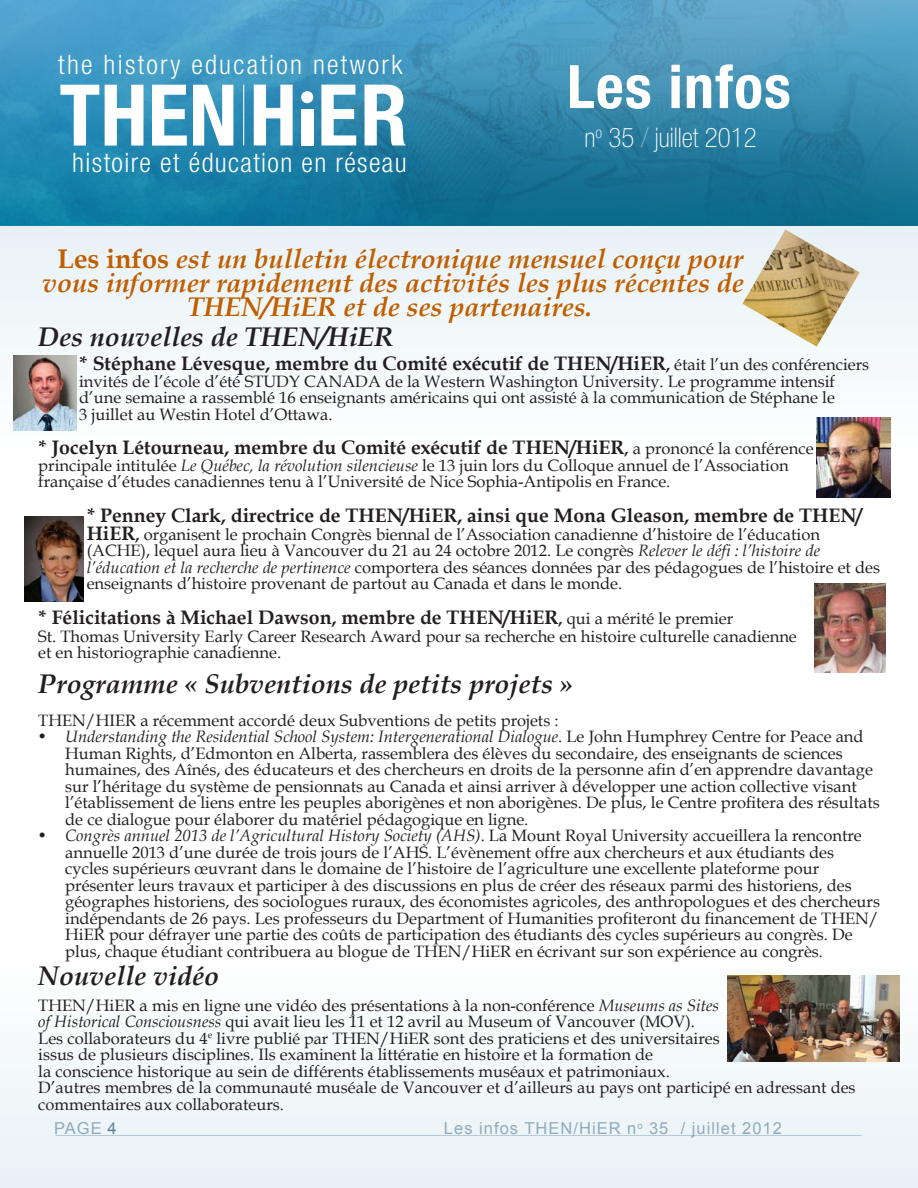
<style>
.page{position:relative;width:918px;height:1188px;background:#fff}
.page>*{position:absolute;margin:0;border:0;box-sizing:border-box;transform-origin:0 0}
.t1{font:700 condensed 85.2px "Helvetica Neue";color:#fff}
.t2{font:700 condensed 60px "Helvetica Neue";letter-spacing:.02em;color:#fff}
.t3{font:italic 700 27px/24px "Book Antiqua";color:#c05e00;text-align:center}
.t4{font:italic 700 27px "Book Antiqua";color:#231f20}
.t5{font:100 condensed 27px "Helvetica Neue";color:#fff}
.t6{font:300 condensed 26.85px "Helvetica Neue";letter-spacing:.05em;color:#fff}
.t7{font:300 condensed 26.85px "Helvetica Neue";letter-spacing:.07em;color:#fff}
.t8{font:700 19.5px "Book Antiqua";color:#231f20}
.t9{font:16.5px/16.5px "Book Antiqua";color:#231f20}
.t10{font:16.5px "Arial";letter-spacing:.06em;color:#91aabb}
.s1{color:#7fb3d1}
.s2{font-style:normal}
.s3{font-size:16.5px}
.s4{font-weight:400;font-size:16.5px}
.s5{font-style:italic}
.s6{font-weight:700;font-size:19.5px}
.s7{font-weight:700}
.s8{font-size:16.05px}
.s9{color:#5e849c}
</style>
<div class="page">
<div style="left:0;top:963px;width:918px;height:225px;background:#f2f7f9"></div>
<hr style="left:56px;top:1135px;width:805px;height:1px;background:#003b62">
<div style="left:0;top:226px;width:918px;height:225px;background:#f3f8fa"></div>
<img style="left:0;top:0;width:918px;height:226px">
<hr style="left:243px;top:85px;width:1px;height:60px;background:#fff">
<div style="left:301px;top:109px;width:12px;height:36px;background:#fff"></div>
<div style="left:301px;top:91px;width:12px;height:12px;background:#fff;border-radius:50%"></div>
<img style="left:742px;top:230px;width:118px;height:117px">
<img style="left:14px;top:356px;width:62px;height:75px">
<img style="left:817px;top:417px;width:74px;height:81px">
<img style="left:24px;top:516px;width:60px;height:86px">
<img style="left:814px;top:584px;width:72px;height:89px">
<img style="left:728px;top:976px;width:171px;height:86px">
<p class="t7" style="left:58px;top:49px;width:346px">the history education network</p>
<p class="t1" style="left:59px;top:64px;width:350px">THENH ER</p>
<p class="t6" style="left:72px;top:147px;width:336px">histoire et éducation en réseau</p>
<p class="t2" style="left:567px;top:50px;width:225px">Les infos</p>
<p class="t5" style="left:584px;top:122px;width:174px">n<sup>o</sup> 35 <span class="s1">/</span> juillet 2012</p>
<p class="t3" style="left:58px;top:247px;width:687px"><span class="s2">Les infos</span> est un bulletin électronique mensuel conçu pour</p>
<p class="t3" style="left:42px;top:271px;width:703px">vous informer rapidement des activités les plus récentes de<br>THEN/HiER et de ses partenaires.</p>
<p class="t4" style="left:38px;top:318px;width:357px">Des nouvelles de THEN/HiER</p>
<p class="t8" style="left:79px;top:350px;width:792px">* Stéphane Lévesque, membre du Comité exécutif de THEN/HiER<span class="s3">,</span> <span class="s4">était l’un des conférenciers</span></p>
<p class="t9" style="left:79px;top:373px;width:757px">invités de l’école d’été STUDY CANADA de la Western Washington University. Le programme intensif d’une semaine a rassemblé 16 enseignants américains qui ont assisté à la communication de Stéphane le</p>
<p class="t9" style="left:79px;top:406px;width:255px">3 juillet au Westin Hotel d’Ottawa.</p>
<p class="t8" style="left:38px;top:434px;width:777px">* Jocelyn Létourneau, membre du Comité exécutif de THEN/HiER<span class="s3">,</span> <span class="s4">a prononcé la conférence</span></p>
<p class="t9" style="left:38px;top:457px;width:752px">principale intitulée <span class="s5">Le Québec, la révolution silencieuse</span> le 13 juin lors du Colloque annuel de l’Association française d’études canadiennes tenu à l’Université de Nice Sophia-Antipolis en France.</p>
<p class="t8" style="left:87px;top:502px;width:777px">* Penney Clark, directrice de THEN/HiER, ainsi que Mona Gleason, membre de THEN/</p>
<p class="t9" style="left:87px;top:526px;width:795px"><span class="s6">HiER</span><span class="s7">,</span> organisent le prochain Congrès biennal de l’Association canadienne d’histoire de l’éducation (ACHE), lequel aura lieu à Vancouver du 21 au 24 octobre 2012. Le congrès <span class="s5">Relever le défi: l’histoire de l’éducation et la recherche de pertinence</span> comportera des séances données par des pédagogues de l’histoire et des enseignants d’histoire provenant de partout au Canada et dans le monde.</p>
<p class="t8" style="left:38px;top:604px;width:697px">* Félicitations à Michael Dawson, membre de THEN/HiER<span class="s3">,</span> <span class="s4">qui a mérité le premier</span></p>
<p class="t9" style="left:38px;top:628px;width:760px">St. Thomas University Early Career Research Award pour sa recherche en histoire culturelle canadienne et en historiographie canadienne.</p>
<p class="t4" style="left:38px;top:665px;width:537px">Programme « Subventions de petits projets »</p>
<p class="t9" style="left:38px;top:712px;width:522px">THEN/HIER a récemment accordé deux Subventions de petits projets :</p>
<p class="t9" style="left:65px;top:728px;width:816px;text-indent:-27px"><span class="s5">• Understanding the Residential School System: Intergenerational Dialogue</span>. Le John Humphrey Centre for Peace and Human Rights, d’Edmonton en Alberta, rassemblera des élèves du secondaire, des enseignants de sciences humaines, des Aînés, des éducateurs et des chercheurs en droits de la personne afin d’en apprendre davantage sur l’héritage du système de pensionnats au Canada et ainsi arriver à développer une action collective visant l’établissement de liens entre les peuples aborigènes et non aborigènes. De plus, le Centre profitera des résultats de ce dialogue pour élaborer du matériel pédagogique en ligne.</p>
<p class="t9" style="left:65px;top:827px;width:816px;text-indent:-27px"><span class="s5">• Congrès annuel 2013 de l’Agricultural History Society (AHS)</span>. La Mount Royal University accueillera la rencontre annuelle 2013 d’une durée de trois jours de l’AHS. L’évènement offre aux chercheurs et aux étudiants des cycles supérieurs œuvrant dans le domaine de l’histoire de l’agriculture une excellente plateforme pour présenter leurs travaux et participer à des discussions en plus de créer des réseaux parmi des historiens, des géographes historiens, des sociologues ruraux, des économistes agricoles, des anthropologues et des chercheurs indépendants de 26 pays. Les professeurs du Department of Humanities profiteront du financement de THEN/ HiER pour défrayer une partie des coûts de participation des étudiants des cycles supérieurs au congrès. De plus, chaque étudiant contribuera au blogue de THEN/HiER en écrivant sur son expérience au congrès.</p>
<p class="t4" style="left:38px;top:957px;width:182px">Nouvelle vidéo</p>
<p class="t9" style="left:38px;top:997px;width:819px">THEN/HiER a mis en ligne une vidéo des présentations à la non-conférence <span class="s5">Museums as Sites<br>of Historical Consciousness</span> qui avait lieu les 11 et 12 avril au Museum of Vancouver (MOV).<br>Les collaborateurs du 4<sup>e</sup> livre publi<span class="s8">é par</span> THEN/HiER sont des praticiens et des universitaires<br>issus de plusieurs disciplines. Ils examinent la littératie en histoire et la formation de<br>la conscience historique au sein de différents établissements muséaux et patrimoniaux.<br>D’autres membres de la communauté muséale de Vancouver et d’ailleurs au pays ont participé en adressant des commentaires aux collaborateurs.</p>
<p class="t10" style="left:54px;top:1117px;width:64px">PAGE <span class="s9">4</span></p>
<p class="t10" style="left:444px;top:1117px;width:340px">Les infos THEN/HiER n<sup>o</sup> 35 / juillet 2012</p>
</div>
